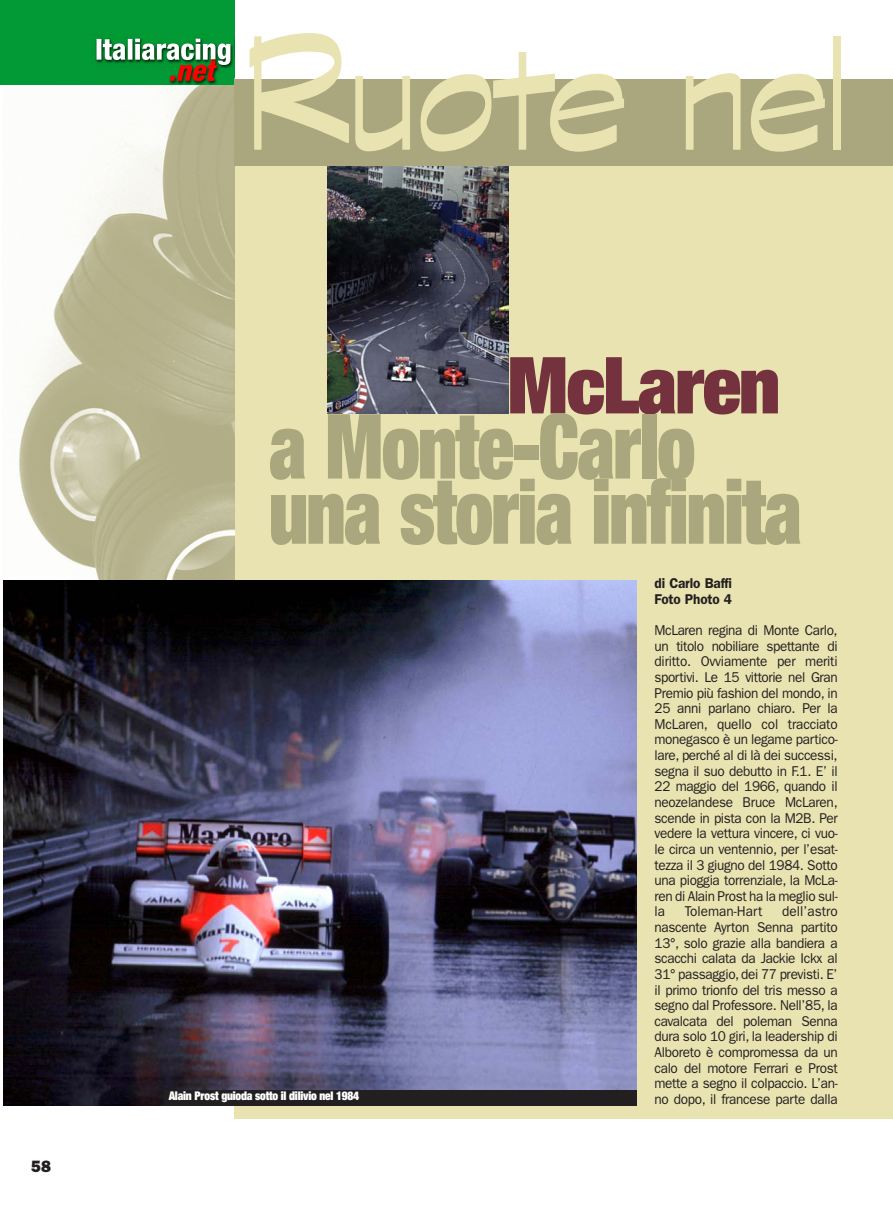
<style>
.page{position:relative;width:893px;height:1212px;background:#fff}
.page>*{position:absolute;margin:0;border:0;box-sizing:border-box;transform-origin:0 0}
.t1{font:180px "Graphite Std";letter-spacing:-.03em;color:#e9e3b1}
.t2{font:900 condensed 90px/65.1px "Helvetica Neue LT Std";letter-spacing:-.02em;color:#aaa67d;scale:.84 1}
.t3{font:900 condensed 78.75px "Helvetica Neue LT Std";letter-spacing:-.02em;color:#73323e}
.t4{font:16.5px "ITC Franklin Gothic Std Hvy";color:#231f20}
.t5{font:14.25px/15.6px "ITC Franklin Gothic Std";letter-spacing:-.025em;color:#231f20;text-align:justify;scale:.95 1}
.t6{font:600 14.25px/15.6px "ITC Franklin Gothic Std";letter-spacing:-.01em;color:#231f20;scale:.95 1}
.t7{font:14.25px "ITC Franklin Gothic Std";color:#231f20;scale:.95 1}
.t8{font:900 condensed 12px "Helvetica Neue LT Std";letter-spacing:-.02em;color:#fff;scale:.95 1}
</style>
<div class="page">
<div style="left:234px;top:150px;width:659px;height:969px;background:#e9e3b1"></div>
<img style="left:327px;top:165px;width:182px;height:248px">
<img style="left:3px;top:85px;width:231px;height:778px">
<div style="left:234px;top:79px;width:659px;height:86px;background:#aaa67d"></div>
<div style="left:0;top:0;width:234px;height:85px;background:#029a36"></div>
<img style="left:97px;top:39px;width:133px;height:42px">
<img style="left:4px;top:580px;width:632px;height:526px">
<div style="left:164px;top:1090px;width:472px;height:16px;background:#231f20"></div>
<p class="t4" style="left:31px;top:1160px;width:21px">58</p>
<h1 class="t1" style="left:242px;top:-18px;width:611px">Ruote nel</h1>
<h3 class="t3" style="left:507px;top:357px;width:274px">McLaren</h3>
<h2 class="t2" style="left:269px;top:422px;width:636px">a Monte-Carlo una storia infinita</h2>
<p class="t6" style="left:654px;top:577px;width:83px">di Carlo Baffi<br>Foto Photo 4</p>
<p class="t5" style="left:654px;top:624px;width:194px">McLaren regina di Monte Carlo, un titolo nobiliare spettante di diritto. Ovviamente per meriti sportivi. Le 15 vittorie nel Gran Premio più fashion del mondo, in 25 anni parlano chiaro. Per la McLaren, quello col tracciato monegasco è un legame partico&shy;lare, perché al di là dei successi, segna il suo debutto in F.1. E’ il 22 maggio del 1966, quando il neozelandese Bruce McLaren, scende in pista con la M2B. Per vedere la vettura vincere, ci vuo&shy;le circa un ventennio, per l’esat&shy;tezza il 3 giugno del 1984. Sotto una pioggia torrenziale, la McLa&shy;ren di Alain Prost ha la meglio sul&shy;la</p>
<p class="t5" style="left:654px;top:905px;width:194px;text-indent:128px">dell’astro nascente Ayrton Senna partito 13°, solo grazie alla bandiera a scacchi calata da Jackie Ickx al 31° passaggio, dei 77 previsti. E’ il primo trionfo del tris messo a segno dal Professore. Nell’85, la cavalcata del poleman Senna dura solo 10 giri, la leadership di Alboreto è compromessa da un calo del motore Ferrari e Prost mette a segno il colpaccio. L’an&shy;no dopo, il francese parte dalla</p>
<p class="t7" style="left:685px;top:906px;width:83px">Toleman-Hart</p>
<p class="t8" style="left:169px;top:1092px;width:202px">Alain Prost guioda sotto il dilivio nel 1984</p>
</div>
